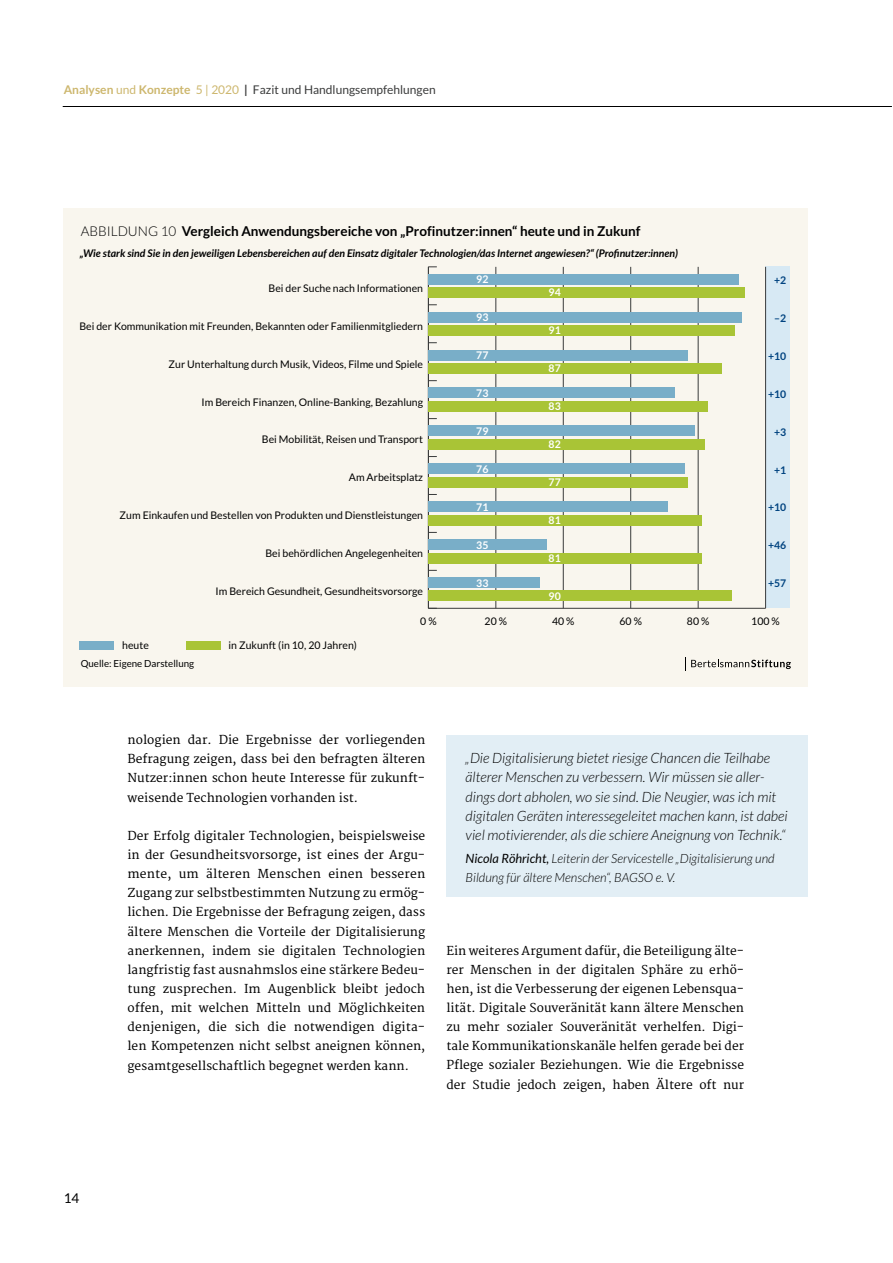
<style>
.page{position:relative;width:893px;height:1263px;background:#fff}
.page>*{position:absolute;margin:0;border:0;box-sizing:border-box;transform-origin:0 0}
.t1{font:italic 300 14.25px/19.2px "Lato";color:#000}
.t2{font:700 13.5px "Lato";color:#000}
.t3{font:13.5px "Lato";color:#000}
.t4{font:italic 300 12.75px/19.2px "Lato";color:#000}
.t5{font:12px/19.2px "Merriweather";color:#000;text-align:justify}
.t6{font:12px "Lato";color:#3a3b3b}
.t7{font:10.5px "Lato";color:#000}
.t8{font:italic 700 10.5px "Lato";color:#000}
.t9{font:700 10.5px "Lato";color:#fff}
.t10{font:700 10.5px "Lato";color:#004380}
.t11{font:9.75px "Lato";color:#000}
.s1{font-weight:700;color:#cdb76e}
.s2{color:#cdb76e}
.s3{font-weight:700}
.s4{font-weight:300}
.s5{font-weight:400}
</style>
<div class="page">
<hr style="left:63px;top:106px;width:829px;height:1px;background:#000">
<div style="left:446px;top:736px;width:362px;height:161px;background:#e2eef5"></div>
<div style="left:64px;top:208px;width:744px;height:479px;background:#f9f6ee"></div>
<div style="left:765px;top:267px;width:25px;height:341px;background:#d7e9f4"></div>
<div style="left:80px;top:641px;width:34px;height:8px;background:#79aec8"></div>
<div style="left:186px;top:641px;width:34px;height:8px;background:#a9c436"></div>
<hr style="left:428px;top:608px;width:338px;height:1px;background:#3a3b3b">
<hr style="left:496px;top:267px;width:1px;height:341px;background:#3a3b3b">
<hr style="left:563px;top:267px;width:1px;height:341px;background:#3a3b3b">
<hr style="left:630px;top:267px;width:1px;height:341px;background:#3a3b3b">
<hr style="left:698px;top:267px;width:1px;height:341px;background:#3a3b3b">
<hr style="left:765px;top:267px;width:1px;height:341px;background:#3a3b3b">
<hr style="left:428px;top:267px;width:1px;height:341px;background:#3a3b3b">
<div style="left:428px;top:287px;width:317px;height:11px;background:#a9c436"></div>
<div style="left:428px;top:325px;width:307px;height:11px;background:#a9c436"></div>
<div style="left:428px;top:363px;width:294px;height:11px;background:#a9c436"></div>
<div style="left:428px;top:401px;width:280px;height:11px;background:#a9c436"></div>
<div style="left:428px;top:439px;width:277px;height:10px;background:#a9c436"></div>
<div style="left:428px;top:477px;width:260px;height:10px;background:#a9c436"></div>
<div style="left:428px;top:515px;width:273px;height:10px;background:#a9c436"></div>
<div style="left:428px;top:553px;width:273px;height:10px;background:#a9c436"></div>
<div style="left:428px;top:591px;width:304px;height:10px;background:#a9c436"></div>
<div style="left:428px;top:274px;width:311px;height:10px;background:#79aec8"></div>
<div style="left:428px;top:312px;width:314px;height:10px;background:#79aec8"></div>
<div style="left:428px;top:350px;width:260px;height:10px;background:#79aec8"></div>
<div style="left:428px;top:388px;width:246px;height:10px;background:#79aec8"></div>
<div style="left:428px;top:426px;width:267px;height:10px;background:#79aec8"></div>
<div style="left:428px;top:464px;width:257px;height:10px;background:#79aec8"></div>
<div style="left:428px;top:501px;width:240px;height:11px;background:#79aec8"></div>
<div style="left:428px;top:539px;width:118px;height:11px;background:#79aec8"></div>
<div style="left:428px;top:577px;width:112px;height:11px;background:#79aec8"></div>
<svg style="left:685px;top:657px;width:106px;height:13px"></svg>
<p class="t6" style="left:64px;top:83px;width:373px"><span class="s1">Analysen</span> <span class="s2">und</span> <span class="s1">Konzepte</span> <span class="s2">5 | 2020</span> <span class="s3">|</span> Fazit und Handlungsempfehlungen</p>
<p class="t2" style="left:81px;top:224px;width:561px"><span class="s4">ABBILDUNG 10</span> Vergleich Anwendungsbereiche von „Profinutzer:innen“ heute und in Zukunf</p>
<p class="t8" style="left:80px;top:247px;width:600px">„Wie stark sind Sie in den jeweiligen Lebensbereichen auf den Einsatz digitaler Technologien/das Internet angewiesen?“ (Profinutzer:innen)</p>
<p class="t7" style="left:269px;top:282px;width:156px">Bei der Suche nach Informationen</p>
<p class="t9" style="left:476px;top:273px;width:14px">92</p>
<p class="t9" style="left:549px;top:286px;width:14px">94</p>
<p class="t7" style="left:79px;top:320px;width:345px">Bei der Kommunikation mit Freunden, Bekannten oder Familienmitgliedern</p>
<p class="t9" style="left:476px;top:311px;width:14px">93</p>
<p class="t9" style="left:549px;top:324px;width:14px">91</p>
<p class="t7" style="left:169px;top:358px;width:256px">Zur Unterhaltung durch Musik, Videos, Filme und Spiele</p>
<p class="t9" style="left:476px;top:349px;width:14px">77</p>
<p class="t9" style="left:549px;top:362px;width:14px">87</p>
<p class="t7" style="left:201px;top:396px;width:223px">Im Bereich Finanzen, Online-Banking, Bezahlung</p>
<p class="t9" style="left:476px;top:387px;width:14px">73</p>
<p class="t9" style="left:549px;top:400px;width:14px">83</p>
<p class="t7" style="left:262px;top:434px;width:163px">Bei Mobilität, Reisen und Transport</p>
<p class="t9" style="left:476px;top:425px;width:14px">79</p>
<p class="t9" style="left:549px;top:438px;width:14px">82</p>
<p class="t7" style="left:349px;top:472px;width:76px">Am Arbeitsplatz</p>
<p class="t9" style="left:476px;top:463px;width:14px">76</p>
<p class="t9" style="left:549px;top:476px;width:14px">77</p>
<p class="t7" style="left:120px;top:510px;width:305px">Zum Einkaufen und Bestellen von Produkten und Dienstleistungen</p>
<p class="t9" style="left:476px;top:501px;width:14px">71</p>
<p class="t9" style="left:549px;top:514px;width:14px">81</p>
<p class="t7" style="left:265px;top:548px;width:159px">Bei behördlichen Angelegenheiten</p>
<p class="t9" style="left:476px;top:539px;width:14px">35</p>
<p class="t9" style="left:549px;top:552px;width:14px">81</p>
<p class="t7" style="left:216px;top:586px;width:209px">Im Bereich Gesundheit, Gesundheitsvorsorge</p>
<p class="t9" style="left:476px;top:577px;width:14px">33</p>
<p class="t9" style="left:549px;top:590px;width:14px">90</p>
<p class="t10" style="left:774px;top:274px;width:14px">+2</p>
<p class="t10" style="left:774px;top:312px;width:14px">–2</p>
<p class="t10" style="left:768px;top:350px;width:20px">+10</p>
<p class="t10" style="left:768px;top:388px;width:20px">+10</p>
<p class="t10" style="left:774px;top:426px;width:14px">+3</p>
<p class="t10" style="left:774px;top:464px;width:14px">+1</p>
<p class="t10" style="left:768px;top:502px;width:20px">+10</p>
<p class="t10" style="left:768px;top:539px;width:20px">+46</p>
<p class="t10" style="left:768px;top:577px;width:20px">+57</p>
<p class="t7" style="left:122px;top:639px;width:28px">heute</p>
<p class="t7" style="left:229px;top:639px;width:130px">in Zukunft (in 10, 20 Jahren)</p>
<p class="t11" style="left:81px;top:658px;width:115px">Quelle: Eigene Darstellung</p>
<p class="t7" style="left:420px;top:616px;width:18px">0 %</p>
<p class="t7" style="left:485px;top:616px;width:24px">20 %</p>
<p class="t7" style="left:552px;top:616px;width:24px">40 %</p>
<p class="t7" style="left:619px;top:616px;width:24px">60 %</p>
<p class="t7" style="left:687px;top:616px;width:24px">80 %</p>
<p class="t7" style="left:751px;top:616px;width:30px">100 %</p>
<p class="t3" style="left:64px;top:1191px;width:17px">14</p>
<p class="t5" style="left:128px;top:731px;width:299px">nologien dar. Die Ergebnisse der vorliegenden Befragung zeigen, dass bei den befragten älteren Nutzer:innen schon heute Interesse für zukunft&shy;weisende Technologien vorhanden ist.</p>
<p class="t5" style="left:128px;top:826px;width:299px">Der Erfolg digitaler Technologien, beispielsweise in der Gesundheitsvorsorge, ist eines der Argu&shy;mente, um älteren Menschen einen besseren Zugang zur selbstbestimmten Nutzung zu ermög&shy;lichen. Die Ergebnisse der Befragung zeigen, dass ältere Menschen die Vorteile der Digitalisierung anerkennen, indem sie digitalen Technologien langfristig fast ausnahmslos eine stärkere Bedeu&shy;tung zusprechen. Im Augenblick bleibt jedoch offen, mit welchen Mitteln und Möglichkeiten denjenigen, die sich die notwendigen digita&shy;len Kompetenzen nicht selbst aneignen können, gesamtgesellschaftlich begegnet werden kann.</p>
<p class="t1" style="left:466px;top:749px;width:324px">„Die Digitalisierung bietet riesige Chancen die Teilhabe älterer Menschen zu verbessern. Wir müssen sie aller&shy;dings dort abholen, wo sie sind. Die Neugier, was ich mit digitalen Geräten interessegeleitet machen kann, ist dabei viel motivierender, als die schiere Aneignung von Technik.“</p>
<p class="t4" style="left:466px;top:849px;width:311px"><span class="s5">Nicola Röhricht,</span> Leiterin der Servicestelle „Digitalisierung und<br>Bildung für ältere Menschen“, BAGSO e. V.</p>
<p class="t5" style="left:446px;top:941px;width:299px">Ein weiteres Argument dafür, die Beteiligung älte&shy;rer Menschen in der digitalen Sphäre zu erhö&shy;hen, ist die Verbesserung der eigenen Lebensqua&shy;lität. Digitale Souveränität kann ältere Menschen zu mehr sozialer Souveränität verhelfen. Digi&shy;tale Kommunikationskanäle helfen gerade bei der Pflege sozialer Beziehungen. Wie die Ergebnisse der Studie jedoch zeigen, haben Ältere oft nur</p>
</div>
